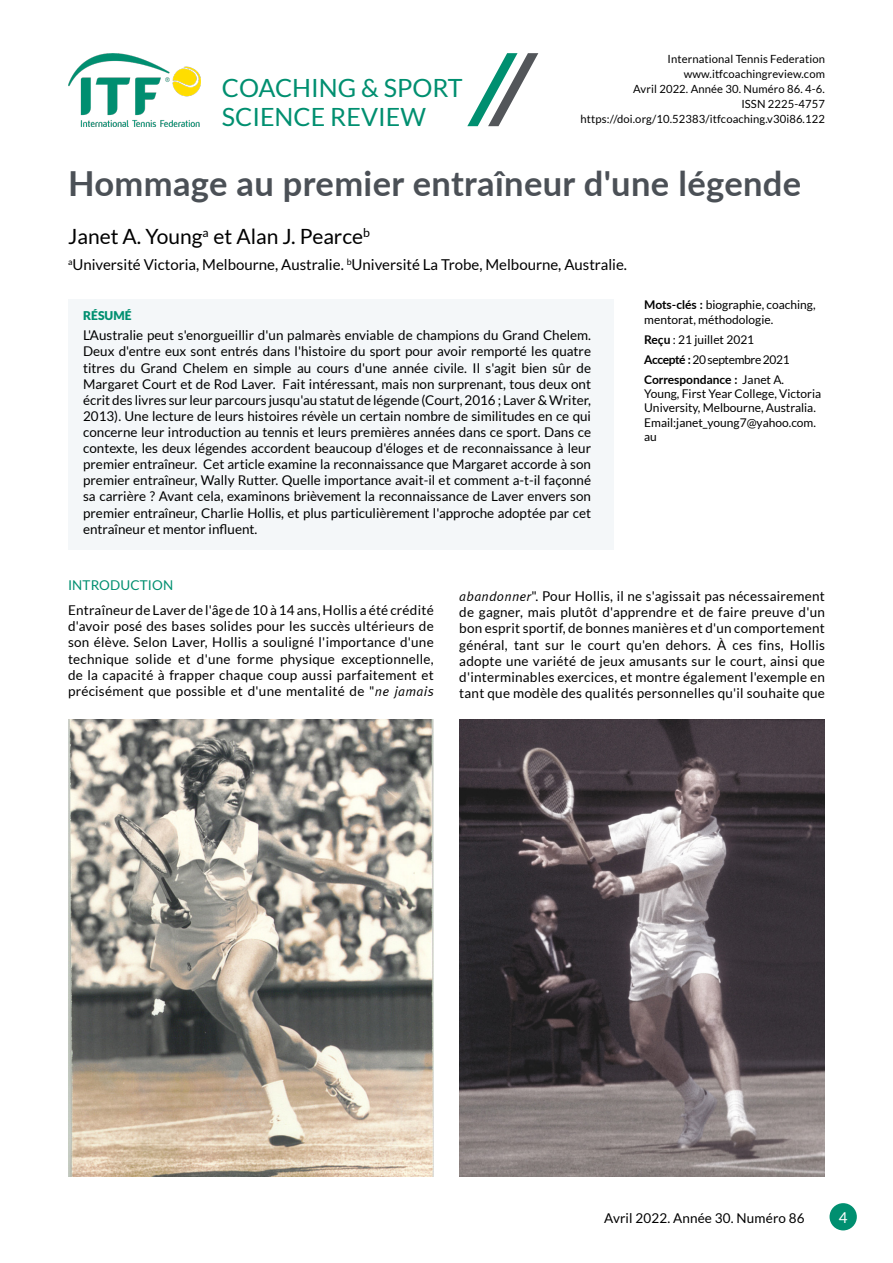
<style>
.page{position:relative;width:893px;height:1263px;background:#fff}
.page>*{position:absolute;margin:0;border:0;box-sizing:border-box;transform-origin:0 0}
.t1{font:700 34.5px "Lato";letter-spacing:.01em;color:#4b5056}
.t2{font:25.05px/29px "Lato";color:#008f70}
.t3{font:21px "Lato";color:#000}
.t4{font:15px "Lato";color:#000}
.t5{font:15px "Lato";color:#fff}
.t6{font:13.5px/16.2px "Lato";letter-spacing:.02em;color:#000;text-align:justify}
.t7{font:13.5px "Lato";letter-spacing:.01em;color:#008f70}
.t8{font:13.35px/16px "Lato";color:#000;text-align:justify}
.t9{font:900 12.15px "Lato";color:#008f70}
.t10{font:12px/14.4px "Lato";color:#000}
.t11{font:12px/20px "Lato";letter-spacing:-.03em;color:#000}
.t12{font:11.25px/15px "Lato";letter-spacing:.01em;color:#000;text-align:right}
.s1{font-weight:700}
.s2{font-family:"Meta Normal";font-style:italic}
</style>
<div class="page">
<div style="left:829px;top:1203px;width:28px;height:27px;background:#008f70;border-radius:50%"></div>
<div style="left:68px;top:299px;width:546px;height:251px;background:#f4f7f9"></div>
<img style="left:68px;top:53px;width:133px;height:73px">
<svg style="left:467px;top:53px;width:71px;height:73px"></svg>
<img style="left:68px;top:719px;width:366px;height:458px">
<img style="left:459px;top:719px;width:366px;height:458px">
<h2 class="t2" style="left:222px;top:73px;width:242px">COACHING &amp; SPORT<br>SCIENCE REVIEW</h2>
<p class="t12" style="left:581px;top:51px;width:246px">International Tennis Federation www.itfcoachingreview.com<br>Avril 2022. Année 30. Numéro 86. 4-6.<br>ISSN 2225-4757 https://doi.org/10.52383/itfcoaching.v30i86.122</p>
<h1 class="t1" style="left:68px;top:158px;width:735px">Hommage au premier entraîneur d'une légende</h1>
<h3 class="t3" style="left:68px;top:224px;width:304px">Janet A. Young<sup>a</sup> et Alan J. Pearce<sup>b</sup></h3>
<p class="t4" style="left:68px;top:256px;width:560px"><sup>a</sup>Université Victoria, Melbourne, Australie. <sup>b</sup>Université La Trobe, Melbourne, Australie.</p>
<p class="t10" style="left:644px;top:298px;width:173px"><span class="s1">Mots-clés :</span> biographie, coaching, mentorat, méthodologie.</p>
<p class="t11" style="left:644px;top:329px;width:147px"><span class="s1">Reçu</span> : 21 juillet 2021<br><span class="s1">Accepté :</span> 20 septembre 2021<br><span class="s1">Correspondance :</span> Janet A.</p>
<p class="t10" style="left:644px;top:386px;width:178px">Young, First Year College, Victoria<br>University, Melbourne, Australia.<br>Email:janet_young7@yahoo.com. au</p>
<p class="t9" style="left:83px;top:309px;width:50px">RÉSUMÉ</p>
<p class="t8" style="left:83px;top:327px;width:509px">L'Australie peut s'enorgueillir d'un palmarès enviable de champions du Grand Chelem.<br>Deux d'entre eux sont entrés dans l'histoire du sport pour avoir remporté les quatre titres du Grand Chelem en simple au cours d'une année civile. Il s'agit bien sûr de Margaret Court et de Rod Laver. Fait intéressant, mais non surprenant, tous deux ont écrit des livres sur leur parcours jusqu'au statut de légende (Court, 2016 ; Laver &amp; Writer, 2013). Une lecture de leurs histoires révèle un certain nombre de similitudes en ce qui concerne leur introduction au tennis et leurs premières années dans ce sport. Dans ce contexte, les deux légendes accordent beaucoup d'éloges et de reconnaissance à leur premier entraîneur. Cet article examine la reconnaissance que Margaret accorde à son premier entraîneur, Wally Rutter. Quelle importance avait-il et comment a-t-il façonné sa carrière ? Avant cela, examinons brièvement la reconnaissance de Laver envers son premier entraîneur, Charlie Hollis, et plus particulièrement l'approche adoptée par cet entraîneur et mentor influent.</p>
<p class="t7" style="left:68px;top:578px;width:107px">INTRODUCTION</p>
<p class="t6" style="left:68px;top:602px;width:367px">Entraîneur de Laver de l'âge de 10 à 14 ans, Hollis a été crédité d'avoir posé des bases solides pour les succès ultérieurs de son élève. Selon Laver, Hollis a souligné l'importance d'une technique solide et d'une forme physique exceptionnelle, de la capacité à frapper chaque coup aussi parfaitement et précisément que possible et d'une mentalité de "<span class="s2">ne jamais</span></p>
<p class="t6" style="left:459px;top:588px;width:367px"><span class="s2">abandonner</span>". Pour Hollis, il ne s'agissait pas nécessairement de gagner, mais plutôt d'apprendre et de faire preuve d'un bon esprit sportif, de bonnes manières et d'un comportement général, tant sur le court qu'en dehors. À ces fins, Hollis adopte une variété de jeux amusants sur le court, ainsi que d'interminables exercices, et montre également l'exemple en tant que modèle des qualités personnelles qu'il souhaite que</p>
<p class="t6" style="left:604px;top:1209px;width:202px">Avril 2022. Année 30. Numéro 86</p>
<p class="t5" style="left:839px;top:1209px;width:10px">4</p>
</div>
